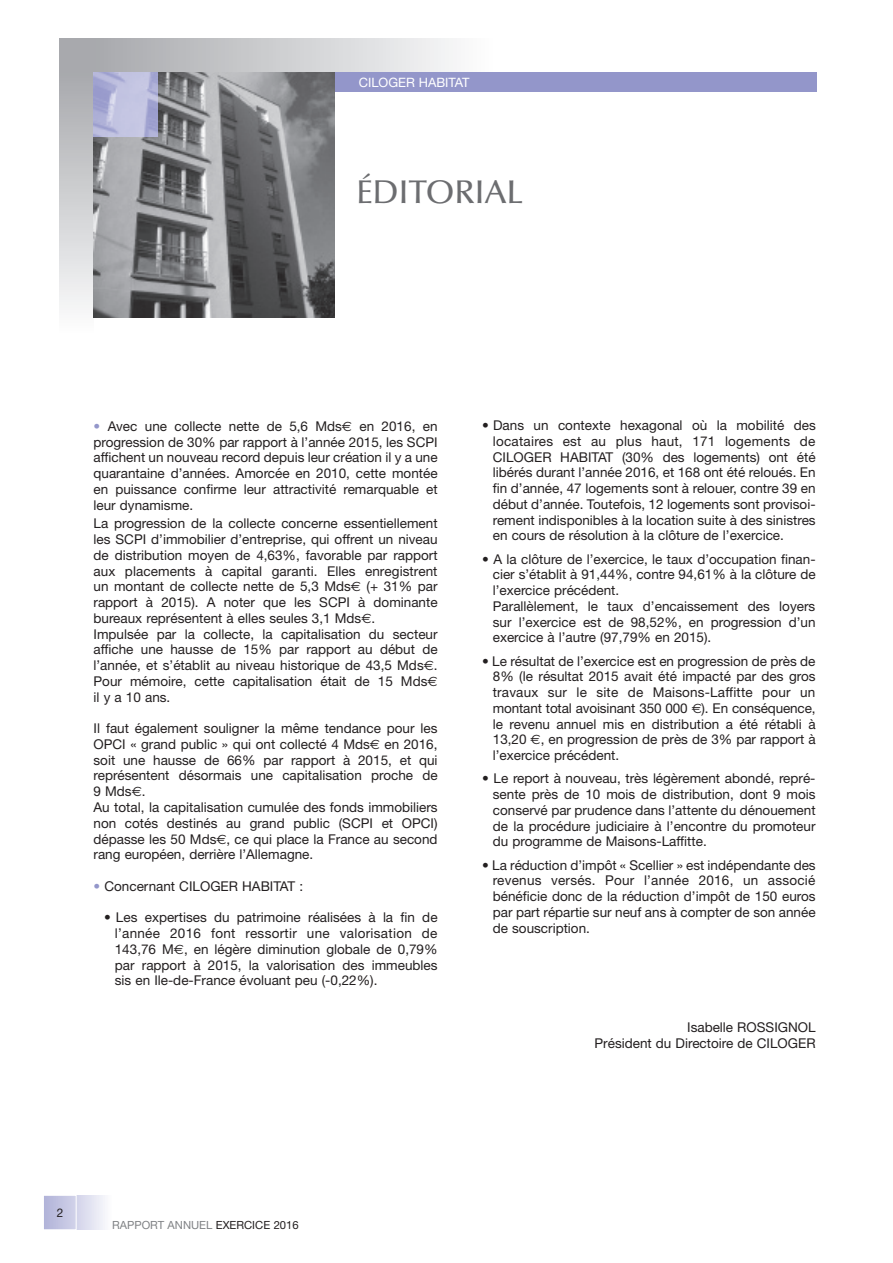
<style>
.page{position:relative;width:893px;height:1263px;background:#fff}
.page>*{position:absolute;margin:0;border:0;box-sizing:border-box;transform-origin:0 0}
.t1{font:500 33px "Optima";letter-spacing:-.01em;color:#6c6d70}
.t2{font:13.5px/15.8px "Helvetica Neue";color:#231f20;text-align:justify}
.t3{font:12.9px "Helvetica Neue";color:#fff}
.t4{font:12px "Helvetica Neue";color:#231f20}
.t5{font:11.25px "Helvetica Neue";color:#808285}
.s1{color:#9396ca}
.s2{font-family:"Euro Sans"}
.s3{color:#231f20}
</style>
<div class="page">
<div style="left:53px;top:1195px;width:58px;height:34px;background:#babcdd"></div>
<div style="left:57px;top:1195px;width:54px;height:34px;background:#bebfdf"></div>
<div style="left:61px;top:1195px;width:50px;height:34px;background:#c2c4e1"></div>
<div style="left:64px;top:1195px;width:47px;height:34px;background:#c6c7e3"></div>
<div style="left:68px;top:1195px;width:43px;height:34px;background:#cacbe5"></div>
<div style="left:72px;top:1195px;width:39px;height:34px;background:#cecfe8"></div>
<div style="left:77px;top:1195px;width:34px;height:34px;background:#d3d5ea"></div>
<div style="left:80px;top:1195px;width:31px;height:34px;background:#d7d7ec"></div>
<div style="left:83px;top:1195px;width:28px;height:34px;background:#dbdbee"></div>
<div style="left:86px;top:1195px;width:25px;height:34px;background:#dedfef"></div>
<div style="left:90px;top:1195px;width:21px;height:34px;background:#e2e3f2"></div>
<div style="left:92px;top:1195px;width:19px;height:34px;background:#e6e6f3"></div>
<div style="left:95px;top:1195px;width:16px;height:34px;background:#e9eaf4"></div>
<div style="left:99px;top:1195px;width:12px;height:34px;background:#eeeef6"></div>
<div style="left:102px;top:1195px;width:9px;height:34px;background:#f1f2f9"></div>
<div style="left:105px;top:1195px;width:6px;height:34px;background:#f5f5fa"></div>
<hr style="left:108px;top:1195px;width:3px;height:34px;background:#fafafc">
<div style="left:43px;top:1195px;width:34px;height:35px;border:1px solid #fff"></div>
<div style="left:60px;top:38px;width:34px;height:34px;background:#a8a9ad"></div>
<div style="left:60px;top:189px;width:34px;height:146px;background:#cdced0"></div>
<div style="left:60px;top:202px;width:34px;height:133px;background:#d1d2d4"></div>
<div style="left:60px;top:215px;width:34px;height:120px;background:#d5d6d8"></div>
<div style="left:60px;top:228px;width:34px;height:107px;background:#d9dadc"></div>
<div style="left:60px;top:241px;width:34px;height:94px;background:#dddee0"></div>
<div style="left:60px;top:251px;width:34px;height:84px;background:#e1e2e4"></div>
<div style="left:60px;top:264px;width:34px;height:71px;background:#e5e6e8"></div>
<div style="left:60px;top:274px;width:34px;height:61px;background:#e9eaeb"></div>
<div style="left:60px;top:285px;width:34px;height:50px;background:#ededee"></div>
<div style="left:60px;top:295px;width:34px;height:40px;background:#f0f1f2"></div>
<div style="left:60px;top:305px;width:34px;height:30px;background:#f4f5f5"></div>
<div style="left:60px;top:316px;width:34px;height:19px;background:#f8f8f9"></div>
<div style="left:60px;top:326px;width:34px;height:9px;background:#fcfcfc"></div>
<div style="left:296px;top:38px;width:199px;height:34px;background:#d2d3d5"></div>
<div style="left:316px;top:38px;width:179px;height:34px;background:#d6d7d9"></div>
<div style="left:336px;top:38px;width:159px;height:34px;background:#dadbdd"></div>
<div style="left:355px;top:38px;width:140px;height:34px;background:#dedfe1"></div>
<div style="left:375px;top:38px;width:120px;height:34px;background:#e2e3e5"></div>
<div style="left:391px;top:38px;width:104px;height:34px;background:#e6e7e9"></div>
<div style="left:406px;top:38px;width:89px;height:34px;background:#eaebec"></div>
<div style="left:422px;top:38px;width:73px;height:34px;background:#eeeeef"></div>
<div style="left:438px;top:38px;width:57px;height:34px;background:#f1f2f3"></div>
<div style="left:453px;top:38px;width:42px;height:34px;background:#f5f5f6"></div>
<div style="left:469px;top:38px;width:26px;height:34px;background:#f9f9f9"></div>
<div style="left:485px;top:38px;width:10px;height:34px;background:#fdfdfd"></div>
<div style="left:335px;top:72px;width:481px;height:19px;background:#9396ca"></div>
<img style="left:94px;top:72px;width:241px;height:246px">
<img style="left:94px;top:72px;width:63px;height:64px">
<p class="t3" style="left:359px;top:74px;width:112px">CILOGER HABITAT</p>
<h1 class="t1" style="left:357px;top:174px;width:168px">ÉDITORIAL</h1>
<p class="t2" style="left:94px;top:418px;width:346px"><span class="s1">•</span> Avec une collecte nette de 5,6 Mds<span class="s2">€</span> en 2016, en progression de 30% par rapport à l’année 2015, les SCPI affichent un nouveau record depuis leur création il y a une quarantaine d’années. Amorcée en 2010, cette montée en puissance confirme leur attractivité remarquable et leur dynamisme.</p>
<p class="t2" style="left:94px;top:516px;width:346px;text-align:left">La progression de la collecte concerne essentiellement les SCPI d’immobilier d’entreprise, qui offrent un niveau de distribution moyen de 4,63%, favorable par rapport aux placements à capital garanti. Elles enregistrent un montant de collecte nette de 5,3 Mds<span class="s2">€</span> (+ 31% par rapport à 2015). A noter que les SCPI à dominante bureaux représentent à elles seules 3,1 Mds<span class="s2">€</span>.<br>Impulsée par la collecte, la capitalisation du secteur affiche une hausse de 15% par rapport au début de l’année, et s’établit au niveau historique de 43,5 Mds<span class="s2">€</span>.<br>Pour mémoire, cette capitalisation était de 15 Mds<span class="s2">€ </span>il y a 10 ans.</p>
<p class="t2" style="left:94px;top:720px;width:346px;text-align:left">Il faut également souligner la même tendance pour les OPCI « grand public » qui ont collecté 4 Mds<span class="s2">€</span> en 2016, soit une hausse de 66% par rapport à 2015, et qui représentent désormais une capitalisation proche de 9 Mds<span class="s2">€</span>.<br>Au total, la capitalisation cumulée des fonds immobiliers non cotés destinés au grand public (SCPI et OPCI) dépasse les 50 Mds<span class="s2">€</span>, ce qui place la France au second rang européen, derrière l’Allemagne.</p>
<p class="t2" style="left:94px;top:878px;width:211px"><span class="s1">•</span> Concernant CILOGER HABITAT :</p>
<p class="t2" style="left:115px;top:909px;width:324px;text-indent:-11px">• Les expertises du patrimoine réalisées à la fin de l’année 2016 font ressortir une valorisation de 143,76 M<span class="s2">€</span>, en légère diminution globale de 0,79% par rapport à 2015, la valorisation des immeubles sis en Ile-de-France évoluant peu (-0,22%).</p>
<p class="t2" style="left:493px;top:417px;width:324px;text-indent:-11px">• Dans un contexte hexagonal où la mobilité des locataires est au plus haut, 171 logements de CILOGER HABITAT (30% des logements) ont été libérés durant l’année 2016, et 168 ont été reloués. En fin d’année, 47 logements sont à relouer, contre 39 en début d’année. Toutefois, 12 logements sont provisoi&shy;rement indisponibles à la location suite à des sinistres en cours de résolution à la clôture de l’exercice.</p>
<p class="t2" style="left:493px;top:551px;width:324px;text-align:left;text-indent:-11px">• A la clôture de l’exercice, le taux d’occupation finan&shy;cier s’établit à 91,44%, contre 94,61% à la clôture de l’exercice précédent.<br>Parallèlement, le taux d’encaissement des loyers sur l’exercice est de 98,52%, en progression d’un exercice à l’autre (97,79% en 2015).</p>
<p class="t2" style="left:493px;top:653px;width:324px;text-indent:-11px">• Le résultat de l’exercice est en progression de près de 8% (le résultat 2015 avait été impacté par des gros travaux sur le site de Maisons-Laffitte pour un montant total avoisinant 350 000 <span class="s2">€</span>). En conséquence, le revenu annuel mis en distribution a été rétabli à 13,20 <span class="s2">€</span>, en progression de près de 3% par rapport à l’exercice précédent.</p>
<p class="t2" style="left:493px;top:770px;width:324px;text-indent:-11px">• Le report à nouveau, très légèrement abondé, repré&shy;sente près de 10 mois de distribution, dont 9 mois conservé par prudence dans l’attente du dénouement de la procédure judiciaire à l’encontre du promoteur du programme de Maisons-Laffitte.</p>
<p class="t2" style="left:493px;top:857px;width:324px;text-indent:-11px">• La réduction d’impôt « Scellier » est indépendante des revenus versés. Pour l’année 2016, un associé bénéficie donc de la réduction d’impôt de 150 euros par part répartie sur neuf ans à compter de son année de souscription.</p>
<p class="t2" style="left:595px;top:1019px;width:223px;text-align:right">Isabelle ROSSIGNOL<br>Président du Directoire de CILOGER</p>
<p class="t4" style="left:57px;top:1205px;width:8px">2</p>
<p class="t5" style="left:112px;top:1219px;width:188px">RAPPORT ANNUEL <span class="s3">EXERCICE 2016</span></p>
</div>
